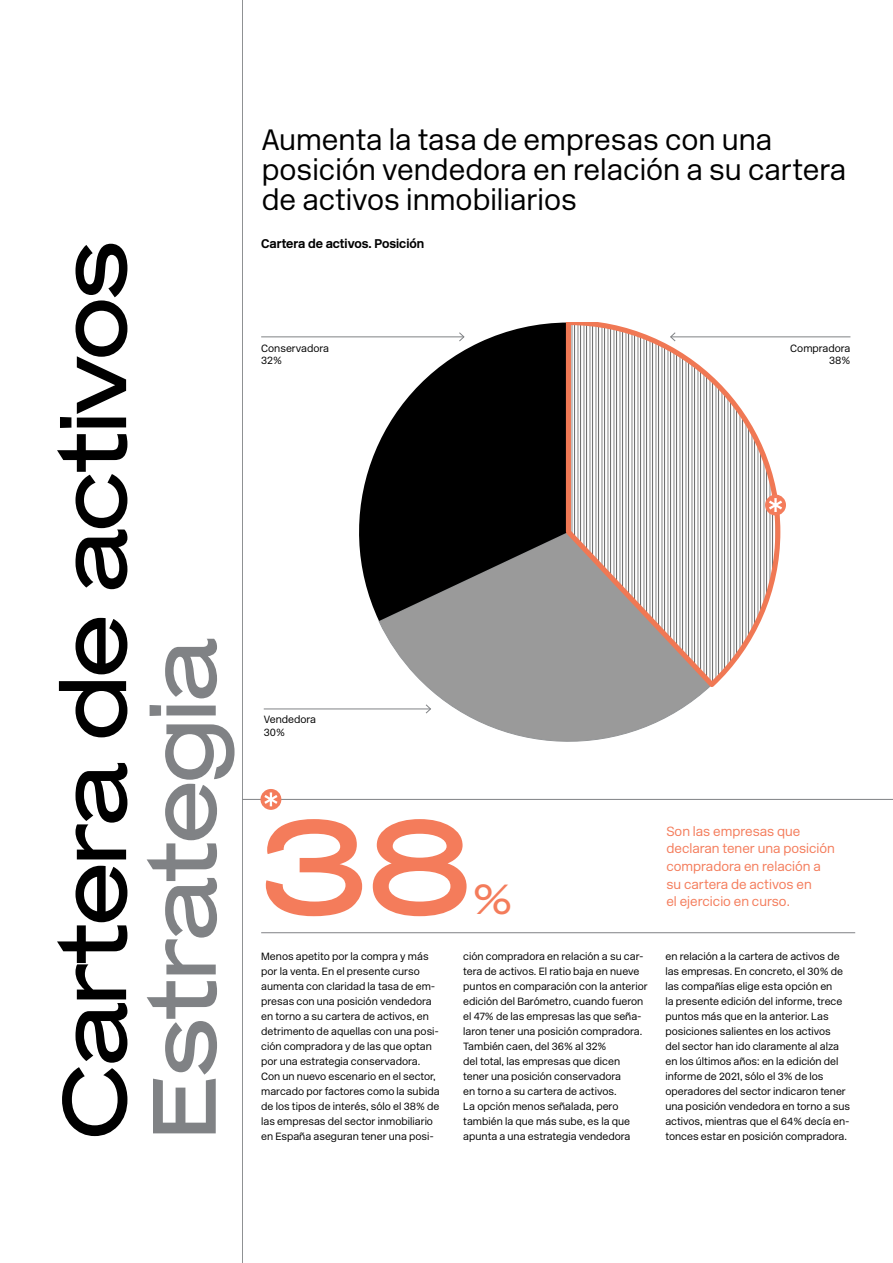
<style>
.page{position:relative;width:893px;height:1263px;background:#fff}
.page>*{position:absolute;margin:0;border:0;box-sizing:border-box;transform-origin:0 0}
.t1{font:133.05px "Mars Extended";color:#f47c5b}
.t2{font:89.55px "Mars Extended";letter-spacing:-.03em;color:#000}
.t3{font:89.55px "Mars Extended";letter-spacing:-.03em;color:#808285}
.t4{font:42px "Mars Extended";color:#f47c5b}
.t5{font:300 29.4px/30px "New Rail Alphabet";color:#000}
.t6{font:300 13.35px/17.5px "New Rail Alphabet";color:#f47c5b}
.t7{font:700 12.6px "New Rail Alphabet";color:#000}
.t8{font:300 10.5px/15px "New Rail Alphabet";color:#000}
</style>
<div class="page">
<hr style="left:261px;top:932px;width:594px;height:1px;background:#808285">
<hr style="left:242px;top:0;width:1px;height:1263px;background:#808285">
<hr style="left:242px;top:799px;width:651px;height:1px;background:#808285">
<div style="left:261px;top:790px;width:20px;height:19px;background:#f47c5b;border-radius:50%"></div>
<div style="left:260px;top:789px;width:21px;height:21px;border:1px solid #f47c5b;border-radius:50%"></div>
<svg style="left:264px;top:792px;width:14px;height:14px"></svg>
<svg style="left:378px;top:621px;width:326px;height:120px"></svg>
<svg style="left:354px;top:322px;width:209px;height:299px;fill:#000"></svg>
<svg style="left:563px;top:322px;width:220px;height:370px"></svg>
<div style="left:766px;top:495px;width:19px;height:20px;background:#f47c5b;border-radius:50%"></div>
<div style="left:765px;top:495px;width:21px;height:20px;border:1px solid #f47c5b;border-radius:50%"></div>
<svg style="left:769px;top:498px;width:13px;height:14px"></svg>
<hr style="left:671px;top:337px;width:179px;height:1px;background:#808285">
<svg style="left:670px;top:332px;width:6px;height:9px"></svg>
<hr style="left:264px;top:709px;width:166px;height:1px;background:#808285">
<svg style="left:426px;top:704px;width:5px;height:10px"></svg>
<hr style="left:261px;top:337px;width:203px;height:1px;background:#808285">
<svg style="left:459px;top:332px;width:5px;height:9px"></svg>
<h2 class="t2" style="left:33px;top:1140px;width:901px;rotate:-90deg">Cartera de activos</h2>
<h2 class="t3" style="left:123px;top:1140px;width:503px;rotate:-90deg">Estrategia</h2>
<h3 class="t5" style="left:262px;top:124px;width:586px">Aumenta la tasa de empresas con una posición vendedora en relación a su cartera de activos inmobiliarios</h3>
<p class="t7" style="left:261px;top:235px;width:165px">Cartera de activos. Posición</p>
<p class="t8" style="left:261px;top:342px;width:69px;line-height:12.6px">Conservadora<br>32%</p>
<p class="t8" style="left:264px;top:713px;width:54px;line-height:12.6px">Vendedora<br>30%</p>
<h1 class="t1" style="left:261px;top:776px;width:212px">38</h1>
<h3 class="t4" style="left:473px;top:870px;width:41px">%</h3>
<p class="t8" style="left:790px;top:342px;width:62px;line-height:12.6px;text-align:right">Compradora<br>38%</p>
<p class="t6" style="left:666px;top:822px;width:170px">Son las empresas que declaran tener una posición compradora en relación a su cartera de activos en<br>el ejercicio en curso.</p>
<p class="t8" style="left:261px;top:948px;width:180px">Menos apetito por la compra y más por la venta. En el presente curso aumenta con claridad la tasa de em&shy;presas con una posición vendedora en torno a su cartera de activos, en detrimento de aquellas con una posi&shy;ción compradora y de las que optan por una estrategia conservadora.<br>Con un nuevo escenario en el sector, marcado por factores como la subida de los tipos de interés, sólo el 38% de las empresas del sector inmobiliario en España aseguran tener una posi-</p>
<p class="t8" style="left:463px;top:948px;width:186px">ción compradora en relación a su car&shy;tera de activos. El ratio baja en nueve puntos en comparación con la anterior edición del Barómetro, cuando fueron el 47% de las empresas las que seña&shy;laron tener una posición compradora.<br>También caen, del 36% al 32%<br>del total, las empresas que dicen tener una posición conservadora<br>en torno a su cartera de activos.<br>La opción menos señalada, pero también la que más sube, es la que apunta a una estrategia vendedora</p>
<p class="t8" style="left:665px;top:948px;width:186px">en relación a la cartera de activos de las empresas. En concreto, el 30% de las compañías elige esta opción en<br>la presente edición del informe, trece puntos más que en la anterior. Las posiciones salientes en los activos<br>del sector han ido claramente al alza en los últimos años: en la edición del informe de 2021, sólo el 3% de los operadores del sector indicaron tener una posición vendedora en torno a sus activos, mientras que el 64% decía en&shy;tonces estar en posición compradora.</p>
</div>
